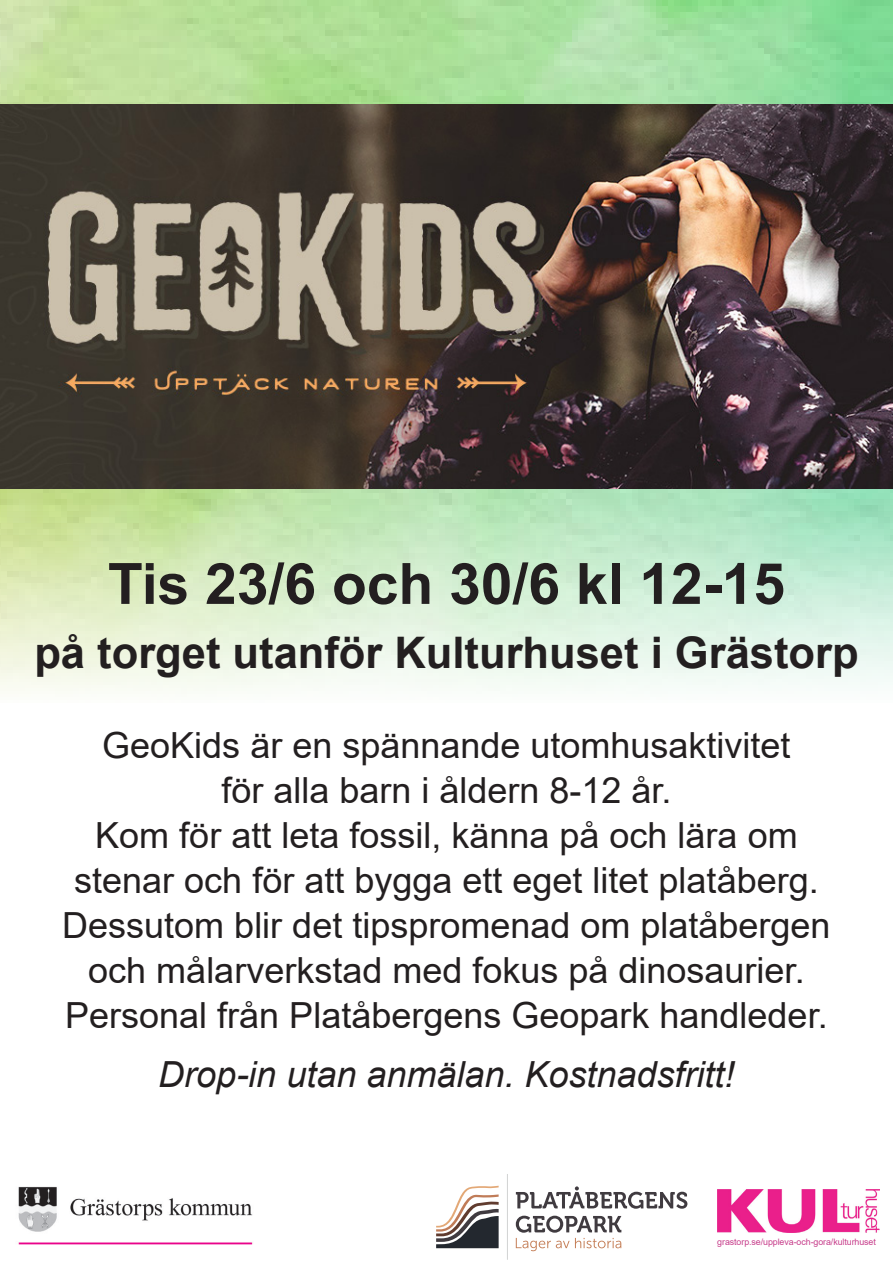
<style>
.page{position:relative;width:893px;height:1263px;background:#fff}
.page>*{position:absolute;margin:0;border:0;box-sizing:border-box;transform-origin:0 0}
.t1{font:700 57px "Arial";color:#231f20}
.t2{font:700 43.5px "Arial";color:#231f20}
.t3{font:36px/45px "Arial";color:#231f20;text-align:center}
.t4{font:italic 36px "Arial";color:#231f20}
.t5{font:8.85px "Arial";letter-spacing:-.01em;color:#c73d8b}
</style>
<div class="page">
<img style="left:0;top:0;width:893px;height:691px">
<img style="left:717px;top:1190px;width:163px;height:43px">
<img style="left:18px;top:1186px;width:235px;height:59px">
<img style="left:0;top:104px;width:893px;height:384px">
<svg style="left:436px;top:1186px;width:63px;height:62px"></svg>
<svg style="left:507px;top:1174px;width:1px;height:86px"></svg>
<svg style="left:516px;top:1186px;width:171px;height:65px"></svg>
<p class="t1" style="left:108px;top:544px;width:679px">Tis 23/6 och 30/6 kl 12-15</p>
<p class="t2" style="left:34px;top:622px;width:826px">på torget utanför Kulturhuset i Grästorp</p>
<p class="t3" style="left:62px;top:723px;width:770px">GeoKids är en spännande utomhusaktivitet<br>för alla barn i åldern 8-12 år.<br>Kom för att leta fossil, känna på och lära om stenar och för att bygga ett eget litet platåberg.<br>Dessutom blir det tipspromenad om platåbergen och målarverkstad med fokus på dinosaurier.<br>Personal från Platåbergens Geopark handleder.</p>
<p class="t4" style="left:158px;top:1051px;width:578px">Drop-in utan anmälan. Kostnadsfritt!</p>
<p class="t5" style="left:717px;top:1235px;width:160px">grastorp.se/uppleva-och-gora/kulturhuset</p>
</div>
